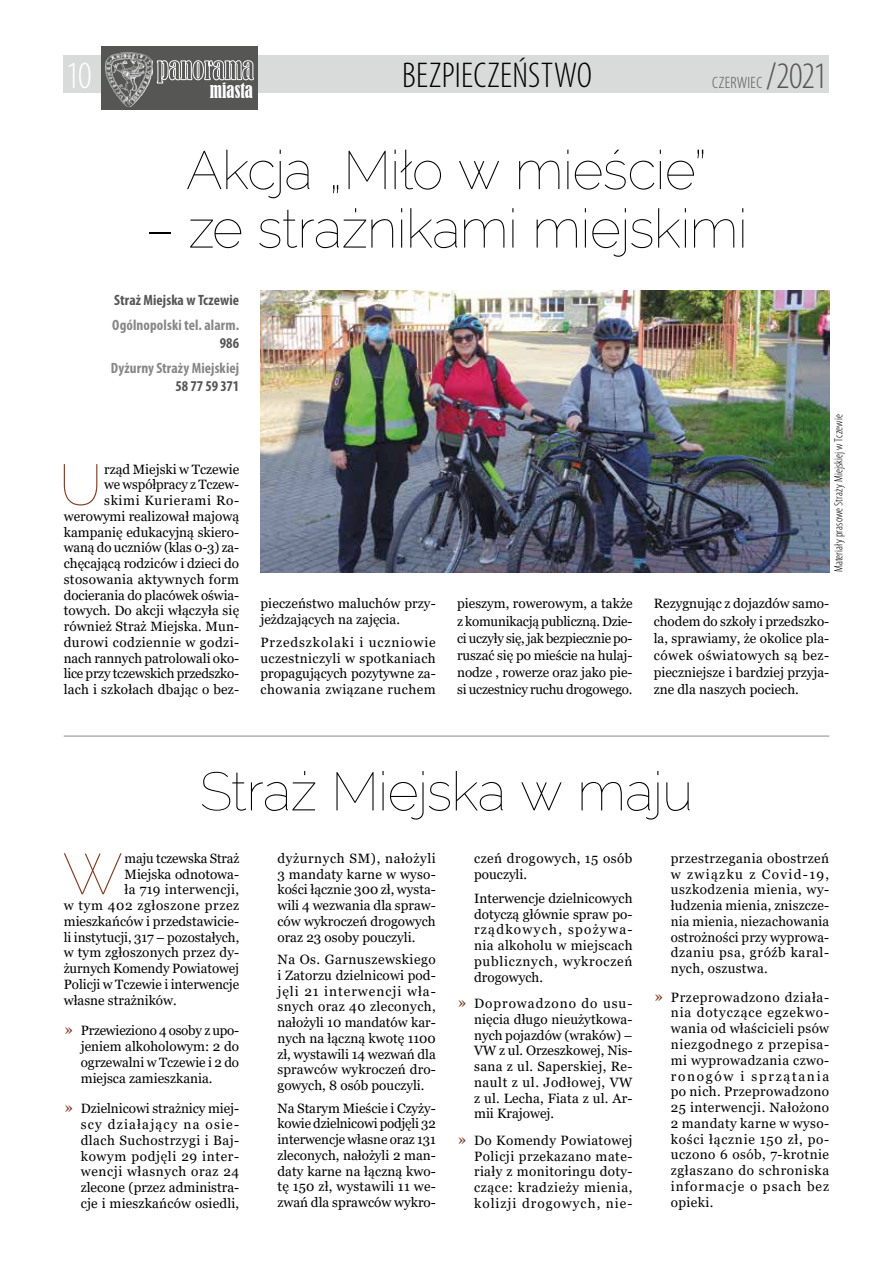
<style>
.page{position:relative;width:893px;height:1263px;background:#fff}
.page>*{position:absolute;margin:0;border:0;box-sizing:border-box;transform-origin:0 0}
.t1{font:100 57.9px "Raleway";color:#7e3c24}
.t2{font:100 54px "Raleway";letter-spacing:-.015em;color:#000}
.t3{font:300 condensed 38.7px "Myriad Pro";color:#fff}
.t4{font:300 condensed 37.5px "Myriad Pro";color:#565655}
.t5{font:300 condensed 36px "Myriad Pro";letter-spacing:.01em;color:#000}
.t6{font:condensed 19.35px "Bernard";color:#fff;scale:.87 1}
.t7{font:300 condensed 16.5px "Myriad Pro";letter-spacing:.015em;color:#565655}
.t8{font:700 condensed 15px "Myriad Pro";letter-spacing:.01em;color:#868786}
.t9{font:700 condensed 15px "Myriad Pro";letter-spacing:.005em;color:#565655}
.t10{font:13.5px/15.8px "Georgia";color:#000;text-align:justify}
.t11{font:13.5px/15.8px "Georgia";letter-spacing:.035em;color:#000}
.t12{font:13.5px "Georgia";letter-spacing:.045em;color:#000}
.t13{font:13.5px "Georgia";letter-spacing:.025em;color:#000}
.t14{font:300 condensed 12px "Myriad Pro";letter-spacing:.01em;color:#000}
.s1{font-size:16.5px;color:#7e3c24}
</style>
<div class="page">
<div style="left:64px;top:56px;width:765px;height:37px;background:#d9dada"></div>
<div style="left:101px;top:47px;width:157px;height:63px;background:#565655"></div>
<svg style="left:157px;top:60px;width:97px;height:24px"></svg>
<img style="left:105px;top:53px;width:48px;height:53px">
<hr style="left:64px;top:736px;width:765px;height:1px;background:#b1b2b3">
<img style="left:260px;top:291px;width:569px;height:281px">
<h3 class="t5" style="left:402px;top:54px;width:192px">BEZPIECZEŃSTWO</h3>
<h3 class="t3" style="left:66px;top:53px;width:27px">10</h3>
<h3 class="t4" style="left:766px;top:53px;width:63px">/2021</h3>
<p class="t7" style="left:712px;top:73px;width:52px">CZERWIEC</p>
<h3 class="t6" style="left:210px;top:80px;width:51px">MIASTA</h3>
<h2 class="t2" style="left:186px;top:138px;width:522px">Akcja „Miło w mieście”</h2>
<h2 class="t2" style="left:145px;top:197px;width:604px">– ze strażnikami miejskimi</h2>
<p class="t9" style="left:114px;top:291px;width:126px">Straż Miejska w Tczewie</p>
<p class="t8" style="left:112px;top:316px;width:128px">Ogólnopolski tel. alarm.</p>
<p class="t9" style="left:220px;top:334px;width:21px">986</p>
<p class="t8" style="left:111px;top:358px;width:130px">Dyżurny Straży Miejskiej</p>
<p class="t9" style="left:175px;top:376px;width:65px">58 77 59 371</p>
<p class="t10" style="left:64px;top:461px;width:177px;text-align:right">rząd Miejski w Tczewie<br>we współpracy z Tczew-<br>skimi Kurierami Ro&shy;werowymi realizował majową kampanię edukacyjną skiero&shy;waną do uczniów (klas 0-3) za&shy;chęcającą rodziców i dzieci do stosowania aktywnych form docierania do placówek oświa&shy;towych. Do akcji włączyła się również Straż Miejska. Mun&shy;durowi codziennie w godzi&shy;nach rannych patrolowali oko&shy;lice przy tczewskich przedszko&shy;lach i szkołach dbając o bez-</p>
<h1 class="t1" style="left:59px;top:451px;width:45px">U</h1>
<p class="t10" style="left:260px;top:596px;width:177px">pieczeństwo maluchów przy&shy;jeżdzających na zajęcia.</p>
<p class="t10" style="left:260px;top:634px;width:177px">Przedszkolaki i uczniowie uczestniczyli w spotkaniach propagujących pozytywne za&shy;chowania związane ruchem</p>
<p class="t14" style="left:831px;top:572px;width:160px;rotate:-90deg">Materiały prasowe Straży Miejskiej w Tczewie</p>
<p class="t10" style="left:457px;top:595px;width:177px;line-height:17.1px">pieszym, rowerowym, a także z komunikacją publiczną. Dzie&shy;ci uczyły się, jak bezpiecznie po&shy;ruszać się po mieście na hulaj&shy;nodze , rowerze oraz jako pie&shy;si uczestnicy ruchu drogowego.</p>
<p class="t10" style="left:654px;top:595px;width:177px;line-height:17.1px">Rezygnując z dojazdów samo&shy;chodem do szkoły i przedszko&shy;la, sprawiamy, że okolice pla&shy;cówek oświatowych są bez&shy;pieczniejsze i bardziej przyja&shy;zne dla naszych pociech.</p>
<h2 class="t2" style="left:200px;top:760px;width:495px">Straż Miejska w maju</h2>
<h1 class="t1" style="left:63px;top:840px;width:62px">W</h1>
<p class="t10" style="left:124px;top:850px;width:116px">maju tczewska Straż</p>
<p class="t10" style="left:124px;top:866px;width:116px">Miejska odnotowa-</p>
<p class="t13" style="left:124px;top:881px;width:116px">ła 719 interwencji,</p>
<p class="t12" style="left:64px;top:897px;width:177px">w tym 402 zgłoszone przez</p>
<p class="t10" style="left:64px;top:913px;width:177px">mieszkańców i przedstawicie-</p>
<p class="t10" style="left:64px;top:929px;width:177px">li instytucji, 317 – pozostałych,</p>
<p class="t10" style="left:64px;top:945px;width:177px">w tym zgłoszonych przez dy-</p>
<p class="t10" style="left:64px;top:961px;width:177px">żurnych Komendy Powiatowej</p>
<p class="t10" style="left:64px;top:976px;width:177px">Policji w Tczewie i interwencje</p>
<p class="t10" style="left:64px;top:992px;width:115px">własne strażników.</p>
<p class="t10" style="left:81px;top:1023px;width:160px;text-indent:-17px"><span class="s1">››</span> Przewieziono 4 osoby z upo&shy;jeniem alkoholowym: 2 do ogrzewalni w Tczewie i 2 do miejsca zamieszkania.</p>
<p class="t10" style="left:81px;top:1101px;width:160px;text-indent:-17px"><span class="s1">››</span> Dzielnicowi strażnicy miej&shy;scy działający na osie&shy;dlach Suchostrzygi i Baj&shy;kowym podjęli 29 inter&shy;wencji własnych oraz 24 zlecone (przez administra&shy;cje i mieszkańców osiedli,</p>
<p class="t10" style="left:277px;top:850px;width:160px">dyżurnych SM), nałożyli 3 mandaty karne w wyso&shy;kości łącznie 300 zł, wysta&shy;wili 4 wezwania dla spraw&shy;ców wykroczeń drogowych oraz 23 osoby pouczyli.</p>
<p class="t10" style="left:277px;top:952px;width:160px">Na Os. Garnuszewskiego i Zatorzu dzielnicowi pod&shy;jęli 21 interwencji wła&shy;snych oraz 40 zleconych, nałożyli 10 mandatów kar&shy;nych na łączną kwotę 1100 zł, wystawili 14 wezwań dla sprawców wykroczeń dro&shy;gowych, 8 osób pouczyli.</p>
<p class="t10" style="left:277px;top:1100px;width:160px">Na Starym Mieście i Czyży&shy;kowie dzielnicowi podjęli 32 interwencje własne oraz 131 zleconych, nałożyli 2 man&shy;daty karne na łączną kwo&shy;tę 150 zł, wystawili 11 we&shy;zwań dla sprawców wykro-</p>
<p class="t11" style="left:474px;top:850px;width:160px">czeń drogowych, 15 osób pouczyli.</p>
<p class="t10" style="left:474px;top:890px;width:160px">Interwencje dzielnicowych dotyczą głównie spraw po&shy;rządkowych, spożywa&shy;nia alkoholu w miejscach publicznych, wykroczeń drogowych.</p>
<p class="t10" style="left:474px;top:996px;width:160px;text-indent:-17px"><span class="s1">››</span> Doprowadzono do usu&shy;nięcia długo nieużytkowa&shy;nych pojazdów (wraków) – VW z ul. Orzeszkowej, Nis&shy;sana z ul. Saperskiej, Re&shy;nault z ul. Jodłowej, VW z ul. Lecha, Fiata z ul. Ar&shy;mii Krajowej.</p>
<p class="t10" style="left:474px;top:1133px;width:160px;text-indent:-17px"><span class="s1">››</span> Do Komendy Powiatowej Policji przekazano mate&shy;riały z monitoringu doty&shy;czące: kradzieży mienia, kolizji drogowych, nie-</p>
<p class="t10" style="left:671px;top:850px;width:160px">przestrzegania obostrzeń w związku z Covid-19, uszkodzenia mienia, wy&shy;łudzenia mienia, zniszcze&shy;nia mienia, niezachowania ostrożności przy wyprowa&shy;dzaniu psa, gróźb karal&shy;nych, oszustwa.</p>
<p class="t10" style="left:671px;top:989px;width:160px;text-indent:-17px"><span class="s1">››</span> Przeprowadzono działa&shy;nia dotyczące egzekwo&shy;wania od właścicieli psów niezgodnego z przepisa&shy;mi wyprowadzania czwo&shy;ronogów i sprzątania po nich. Przeprowadzono 25 interwencji. Nałożono 2 mandaty karne w wyso&shy;kości łącznie 150 zł, po&shy;uczono 6 osób, 7-krotnie zgłaszano do schroniska informacje o psach bez opieki.</p>
</div>
